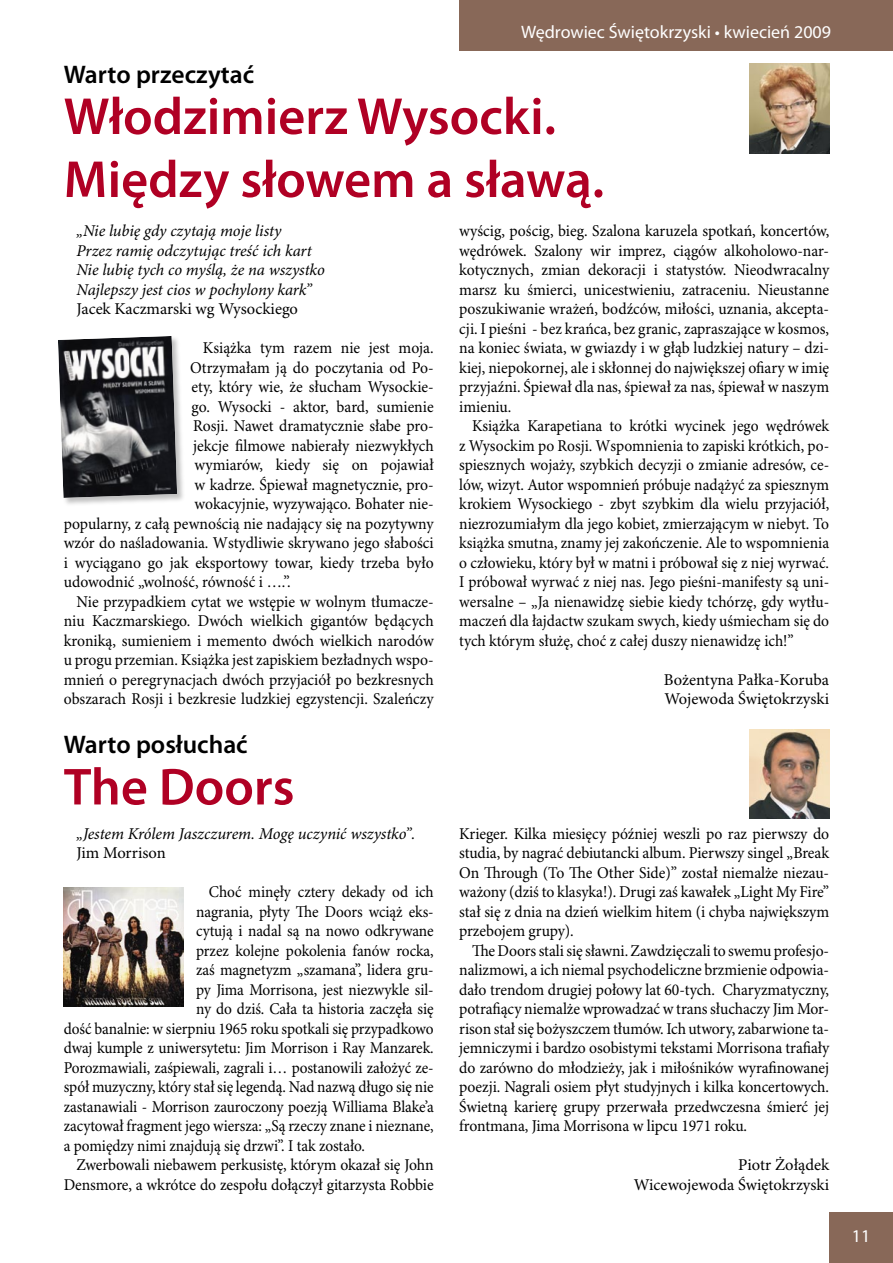
<style>
.page{position:relative;width:893px;height:1263px;background:#fff}
.page>*{position:absolute;margin:0;border:0;box-sizing:border-box;transform-origin:0 0}
.t1{font:600 52.5px/63px "Myriad Pro";color:#b00024}
.t2{font:600 25.5px "Myriad Pro";color:#000}
.t3{font:18px "Myriad Pro";color:#fff}
.t4{font:16.5px/19.5px "Minion Pro";letter-spacing:-.005em;color:#000;text-align:justify;scale:.95 1}
.t5{font:16.5px/19.5px "Minion Pro";letter-spacing:-.005em;color:#000;text-align:justify;scale:.94 1}
.t6{font:16.5px "Minion Pro";letter-spacing:-.005em;color:#000;scale:.93 1}
.t7{font:italic 16.5px/19.5px "Minion Pro";letter-spacing:-.005em;color:#000}
.t8{font:16.5px/19.5px "Minion Pro";letter-spacing:-.005em;color:#000;text-align:right}
</style>
<div class="page">
<div style="left:459px;top:0;width:434px;height:51px;background:#886858"></div>
<div style="left:829px;top:1212px;width:64px;height:51px;background:#886858"></div>
<img style="left:64px;top:887px;width:119px;height:120px">
<div style="left:57px;top:335px;width:130px;height:173px;background:#000;opacity:.25"></div>
<img style="left:58px;top:336px;width:119px;height:162px">
<img style="left:749px;top:64px;width:80px;height:89px">
<img style="left:749px;top:729px;width:80px;height:90px">
<h2 class="t2" style="left:64px;top:60px;width:192px">Warto przeczytać</h2>
<p class="t3" style="left:521px;top:22px;width:311px">Wędrowiec Świętokrzyski • kwiecień 2009</p>
<h1 class="t1" style="left:64px;top:86px;width:542px">Włodzimierz Wysocki.<br>Między słowem a sławą.</h1>
<p class="t7" style="left:77px;top:222px;width:250px">„Nie lubię gdy czytają moje listy<br>Przez ramię odczytując treść ich kart Nie lubię tych co myślą, że na wszystko Najlepszy jest cios w pochylony kark”</p>
<p class="t8" style="left:77px;top:300px;width:223px">Jacek Kaczmarski wg Wysockiego</p>
<p class="t4" style="left:203px;top:339px;width:244px">Książka tym razem nie jest moja.</p>
<p class="t4" style="left:190px;top:358px;width:258px">Otrzymałam ją do poczytania od Po-</p>
<p class="t4" style="left:192px;top:378px;width:256px">ety, który wie, że słucham Wysockie-</p>
<p class="t4" style="left:192px;top:397px;width:256px">go. Wysocki - aktor, bard, sumienie</p>
<p class="t4" style="left:193px;top:417px;width:255px">Rosji. Nawet dramatycznie słabe pro-</p>
<p class="t4" style="left:193px;top:436px;width:255px">jekcje filmowe nabierały niezwykłych</p>
<p class="t4" style="left:195px;top:456px;width:253px">wymiarów, kiedy się on pojawiał</p>
<p class="t4" style="left:195px;top:475px;width:253px">w kadrze. Śpiewał magnetycznie, pro-</p>
<p class="t4" style="left:195px;top:495px;width:253px">wokacyjnie, wyzywająco. Bohater nie-</p>
<p class="t4" style="left:64px;top:514px;width:391px">popularny, z całą pewnością nie nadający się na pozytywny</p>
<p class="t4" style="left:64px;top:534px;width:391px">wzór do naśladowania. Wstydliwie skrywano jego słabości</p>
<p class="t4" style="left:64px;top:553px;width:391px">i wyciągano go jak eksportowy towar, kiedy trzeba było</p>
<p class="t4" style="left:64px;top:573px;width:240px">udowodnić „wolność, równość i ….”.</p>
<p class="t4" style="left:77px;top:592px;width:377px">Nie przypadkiem cytat we wstępie w wolnym tłumacze-</p>
<p class="t4" style="left:64px;top:612px;width:391px">niu Kaczmarskiego. Dwóch wielkich gigantów będących</p>
<p class="t4" style="left:64px;top:631px;width:391px">kroniką, sumieniem i memento dwóch wielkich narodów</p>
<p class="t4" style="left:64px;top:651px;width:391px">u progu przemian. Książka jest zapiskiem bezładnych wspo-</p>
<p class="t4" style="left:64px;top:670px;width:391px">mnień o peregrynacjach dwóch przyjaciół po bezkresnych</p>
<p class="t4" style="left:64px;top:690px;width:391px">obszarach Rosji i bezkresie ludzkiej egzystencji. Szaleńczy</p>
<h2 class="t2" style="left:64px;top:731px;width:185px">Warto posłuchać</h2>
<h1 class="t1" style="left:64px;top:756px;width:232px">The Doors</h1>
<p class="t7" style="left:77px;top:824px;width:340px">„Jestem Królem Jaszczurem. Mogę uczynić wszystko”.</p>
<p class="t8" style="left:77px;top:844px;width:91px">Jim Morrison</p>
<p class="t6" style="left:209px;top:882px;width:243px">Choć minęły cztery dekady od ich</p>
<p class="t6" style="left:196px;top:902px;width:257px">nagrania, płyty The Doors wciąż eks-</p>
<p class="t6" style="left:196px;top:921px;width:257px">cytują i nadal są na nowo odkrywane</p>
<p class="t6" style="left:196px;top:941px;width:257px">przez kolejne pokolenia fanów rocka,</p>
<p class="t6" style="left:196px;top:960px;width:257px">zaś magnetyzm „szamana”, lidera gru-</p>
<p class="t6" style="left:196px;top:980px;width:257px">py Jima Morrisona, jest niezwykle sil-</p>
<p class="t6" style="left:196px;top:999px;width:257px">ny do dziś. Cała ta historia zaczęła się</p>
<p class="t6" style="left:64px;top:1019px;width:399px">dość banalnie: w sierpniu 1965 roku spotkali się przypadkowo</p>
<p class="t6" style="left:64px;top:1038px;width:399px">dwaj kumple z uniwersytetu: Jim Morrison i Ray Manzarek.</p>
<p class="t6" style="left:64px;top:1058px;width:399px">Porozmawiali, zaśpiewali, zagrali i… postanowili założyć ze-</p>
<p class="t6" style="left:64px;top:1077px;width:399px">spół muzyczny, który stał się legendą. Nad nazwą długo się nie</p>
<p class="t6" style="left:64px;top:1097px;width:399px">zastanawiali - Morrison zauroczony poezją Williama Blake’a</p>
<p class="t6" style="left:64px;top:1116px;width:399px">zacytował fragment jego wiersza: „Są rzeczy znane i nieznane,</p>
<p class="t6" style="left:64px;top:1136px;width:325px">a pomiędzy nimi znajdują się drzwi”. I tak zostało.</p>
<p class="t4" style="left:77px;top:1156px;width:377px">Zwerbowali niebawem perkusistę, którym okazał się John</p>
<p class="t4" style="left:64px;top:1175px;width:391px">Densmore, a wkrótce do zespołu dołączył gitarzysta Robbie</p>
<p class="t4" style="left:459px;top:222px;width:391px">wyścig, pościg, bieg. Szalona karuzela spotkań, koncertów, wędrówek. Szalony wir imprez, ciągów alkoholowo-nar&shy;kotycznych, zmian dekoracji i statystów. Nieodwracalny marsz ku śmierci, unicestwieniu, zatraceniu. Nieustanne poszukiwanie wrażeń, bodźców, miłości, uznania, akcepta&shy;cji. I pieśni - bez krańca, bez granic, zapraszające w kosmos, na koniec świata, w gwiazdy i w głąb ludzkiej natury – dzi&shy;kiej, niepokornej, ale i skłonnej do największej ofiary w imię przyjaźni. Śpiewał dla nas, śpiewał za nas, śpiewał w naszym imieniu.</p>
<p class="t5" style="left:459px;top:417px;width:395px;text-indent:13px">Książka Karapetiana to krótki wycinek jego wędrówek z Wysockim po Rosji. Wspomnienia to zapiski krótkich, po&shy;spiesznych wojaży, szybkich decyzji o zmianie adresów, ce&shy;lów, wizyt. Autor wspomnień próbuje nadążyć za spiesznym krokiem Wysockiego - zbyt szybkim dla wielu przyjaciół, niezrozumiałym dla jego kobiet, zmierzającym w niebyt. To książka smutna, znamy jej zakończenie. Ale to wspomnienia o człowieku, który był w matni i próbował się z niej wyrwać.<br>I próbował wyrwać z niej nas. Jego pieśni-manifesty są uni&shy;wersalne – „Ja nienawidzę siebie kiedy tchórzę, gdy wytłu&shy;maczeń dla łajdactw szukam swych, kiedy uśmiecham się do tych którym służę, choć z całej duszy nienawidzę ich!”</p>
<p class="t8" style="left:664px;top:670px;width:167px;text-align:left">Bożentyna Pałka-Koruba<br>Wojewoda Świętokrzyski</p>
<p class="t4" style="left:459px;top:824px;width:391px">Krieger. Kilka miesięcy później weszli po raz pierwszy do studia, by nagrać debiutancki album. Pierwszy singel „Break On Through (To The Other Side)” został niemalże niezau&shy;ważony (dziś to klasyka!). Drugi zaś kawałek „Light My Fire” stał się z dnia na dzień wielkim hitem (i chyba największym przebojem grupy).</p>
<p class="t4" style="left:459px;top:941px;width:391px;text-indent:13px">The Doors stali się sławni. Zawdzięczali to swemu profesjo&shy;nalizmowi, a ich niemal psychodeliczne brzmienie odpowia&shy;dało trendom drugiej połowy lat 60-tych. Charyzmatyczny, potrafiący niemalże wprowadzać w trans słuchaczy Jim Mor&shy;rison stał się bożyszczem tłumów. Ich utwory, zabarwione ta&shy;jemniczymi i bardzo osobistymi tekstami Morrisona trafiały do zarówno do młodzieży, jak i miłośników wyrafinowanej poezji. Nagrali osiem płyt studyjnych i kilka koncertowych.<br>Świetną karierę grupy przerwała przedwczesna śmierć jej frontmana, Jima Morrisona w lipcu 1971 roku.</p>
<p class="t8" style="left:634px;top:1156px;width:197px">Piotr Żołądek<br>Wicewojewoda Świętokrzyski</p>
<p class="t3" style="left:852px;top:1226px;width:20px">11</p>
</div>
